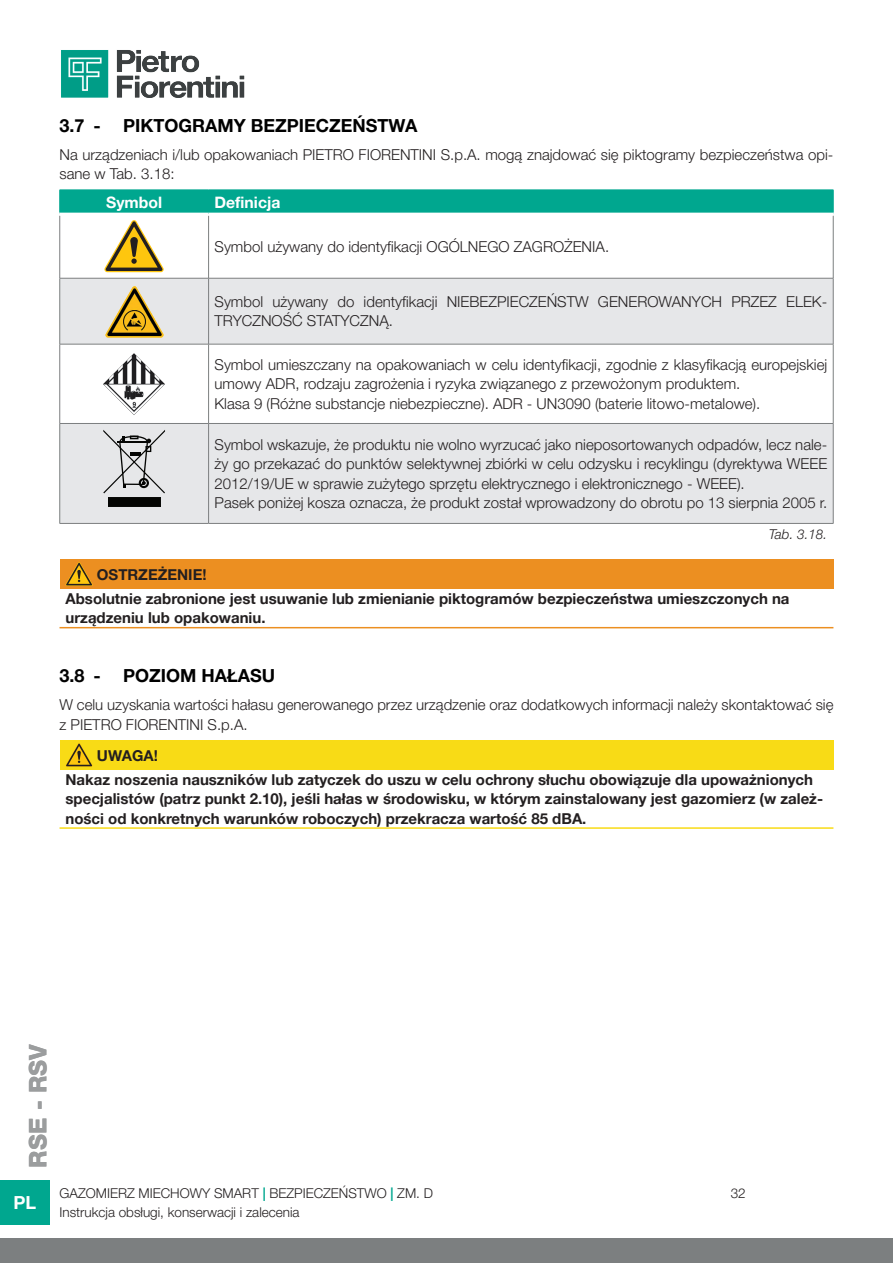
<style>
.page{position:relative;width:893px;height:1263px;background:#fff}
.page>*{position:absolute;margin:0;border:0;box-sizing:border-box;transform-origin:0 0}
.t1{font:800 24px "Helvetica Neue LT Pro";color:#9b9d9e}
.t2{font:700 18px "Helvetica Neue LT Pro";color:#000}
.t3{font:700 18px "Helvetica Neue LT Pro";color:#fff}
.t4{font:700 15.75px "Helvetica Neue LT Pro";color:#fff}
.t5{font:300 15px/19.5px "Helvetica Neue LT Pro";color:#231f20}
.t6{font:700 15px/24px "Helvetica Neue LT Pro";color:#231f20}
.t7{font:300 13.5px "Helvetica Neue LT Pro";color:#231f20}
.t8{font:italic 300 13.5px "Helvetica Neue LT Pro";color:#231f20}
.s1{font-weight:700;color:#00a78f}
</style>
<div class="page">
<img style="left:61px;top:50px;width:184px;height:48px">
<div style="left:0;top:1238px;width:893px;height:25px;background:#7c7f80"></div>
<div style="left:0;top:1180px;width:50px;height:45px;background:#00a78f"></div>
<svg style="left:60px;top:216px;width:773px;height:62px"></svg>
<div style="left:60px;top:279px;width:773px;height:244px;background:#e6e7e9"></div>
<svg style="left:60px;top:345px;width:773px;height:78px"></svg>
<div style="left:59px;top:190px;width:775px;height:24px;background:#00a78f"></div>
<hr style="left:59px;top:216px;width:1px;height:62px;background:#7c7f80">
<hr style="left:208px;top:216px;width:1px;height:62px;background:#7c7f80">
<hr style="left:833px;top:216px;width:1px;height:62px;background:#7c7f80">
<hr style="left:59px;top:278px;width:1px;height:66px;background:#7c7f80">
<hr style="left:208px;top:278px;width:1px;height:66px;background:#7c7f80">
<hr style="left:833px;top:278px;width:1px;height:66px;background:#7c7f80">
<hr style="left:59px;top:344px;width:1px;height:79px;background:#7c7f80">
<hr style="left:208px;top:344px;width:1px;height:79px;background:#7c7f80">
<hr style="left:833px;top:344px;width:1px;height:79px;background:#7c7f80">
<hr style="left:59px;top:424px;width:1px;height:99px;background:#7c7f80">
<hr style="left:208px;top:424px;width:1px;height:99px;background:#7c7f80">
<hr style="left:833px;top:424px;width:1px;height:99px;background:#7c7f80">
<hr style="left:60px;top:213px;width:149px;height:3px;background:#fff">
<hr style="left:209px;top:213px;width:624px;height:3px;background:#fff">
<hr style="left:60px;top:278px;width:149px;height:1px;background:#7c7f80">
<hr style="left:209px;top:278px;width:624px;height:1px;background:#7c7f80">
<hr style="left:60px;top:344px;width:149px;height:1px;background:#7c7f80">
<hr style="left:209px;top:344px;width:624px;height:1px;background:#7c7f80">
<hr style="left:60px;top:423px;width:149px;height:1px;background:#7c7f80">
<hr style="left:209px;top:423px;width:624px;height:1px;background:#7c7f80">
<hr style="left:60px;top:523px;width:149px;height:1px;background:#7c7f80">
<hr style="left:209px;top:523px;width:624px;height:1px;background:#7c7f80">
<svg style="left:104px;top:220px;width:60px;height:52px"></svg>
<img style="left:103px;top:284px;width:62px;height:54px">
<img style="left:101px;top:350px;width:67px;height:67px">
<svg style="left:103px;top:430px;width:62px;height:77px;background:#b0b1b2"></svg>
<div style="left:60px;top:559px;width:773px;height:30px;background:#ec8f21"></div>
<hr style="left:60px;top:627px;width:773px;height:1px;background:#ec8f21">
<svg style="left:66px;top:562px;width:27px;height:24px"></svg>
<div style="left:60px;top:740px;width:773px;height:30px;background:#f8db16"></div>
<hr style="left:60px;top:827px;width:773px;height:2px;background:#f8db16">
<svg style="left:66px;top:743px;width:27px;height:24px"></svg>
<p class="t2" style="left:60px;top:114px;width:360px">3.7 - PIKTOGRAMY BEZPIECZEŃSTWA</p>
<p class="t5" style="left:60px;top:145px;width:775px">Na urządzeniach i/lub opakowaniach PIETRO FIORENTINI S.p.A. mogą znajdować się piktogramy bezpieczeństwa opi&shy;sane w Tab. 3.18:</p>
<p class="t4" style="left:106px;top:192px;width:57px">Symbol</p>
<p class="t4" style="left:215px;top:192px;width:67px">Definicja</p>
<p class="t5" style="left:215px;top:236px;width:396px">Symbol używany do identyfikacji OGÓLNEGO ZAGROŻENIA.</p>
<p class="t5" style="left:215px;top:291px;width:614px">Symbol używany do identyfikacji NIEBEZPIECZEŃSTW GENEROWANYCH PRZEZ ELEK-<br>TRYCZNOŚĆ STATYCZNĄ.</p>
<p class="t5" style="left:215px;top:354px;width:614px">Symbol umieszczany na opakowaniach w celu identyfikacji, zgodnie z klasyfikacją europejskiej umowy ADR, rodzaju zagrożenia i ryzyka związanego z przewożonym produktem.<br>Klasa 9 (Różne substancje niebezpieczne). ADR - UN3090 (baterie litowo-metalowe).</p>
<p class="t5" style="left:215px;top:434px;width:614px">Symbol wskazuje, że produktu nie wolno wyrzucać jako nieposortowanych odpadów, lecz nale&shy;ży go przekazać do punktów selektywnej zbiórki w celu odzysku i recyklingu (dyrektywa WEEE 2012/19/UE w sprawie zużytego sprzętu elektrycznego i elektronicznego - WEEE).<br>Pasek poniżej kosza oznacza, że produkt został wprowadzony do obrotu po 13 sierpnia 2005 r.</p>
<p class="t8" style="left:769px;top:526px;width:60px">Tab. 3.18.</p>
<p class="t6" style="left:66px;top:562px;width:726px;text-indent:31px">OSTRZEŻENIE!<br>Absolutnie zabronione jest usuwanie lub zmienianie piktogramów bezpieczeństwa umieszczonych na</p>
<p class="t6" style="left:66px;top:606px;width:201px">urządzeniu lub opakowaniu.</p>
<p class="t2" style="left:60px;top:665px;width:217px">3.8 - POZIOM HAŁASU</p>
<p class="t5" style="left:60px;top:695px;width:775px">W celu uzyskania wartości hałasu generowanego przez urządzenie oraz dodatkowych informacji należy skontaktować się z PIETRO FIORENTINI S.p.A.</p>
<p class="t6" style="left:66px;top:743px;width:749px;text-indent:31px">UWAGA!<br>Nakaz noszenia nauszników lub zatyczek do uszu w celu ochrony słuchu obowiązuje dla upoważnionych</p>
<p class="t6" style="left:66px;top:789px;width:759px;line-height:19.5px">specjalistów (patrz punkt 2.10), jeśli hałas w środowisku, w którym zainstalowany jest gazomierz (w zależ&shy;ności od konkretnych warunków roboczych) przekracza wartość 85 dBA.</p>
<h1 class="t1" style="left:24px;top:1168px;width:126px;rotate:-90deg">RSE - RSV</h1>
<p class="t3" style="left:13px;top:1191px;width:24px">PL</p>
<p class="t7" style="left:60px;top:1185px;width:375px">Gazomierz miechowy smart <span class="s1">|</span> BEZPIECZEŃSTWO <span class="s1">|</span> ZM. D</p>
<p class="t7" style="left:60px;top:1204px;width:242px">Instrukcja obsługi, konserwacji i zalecenia</p>
<p class="t7" style="left:731px;top:1185px;width:17px">32</p>
</div>
